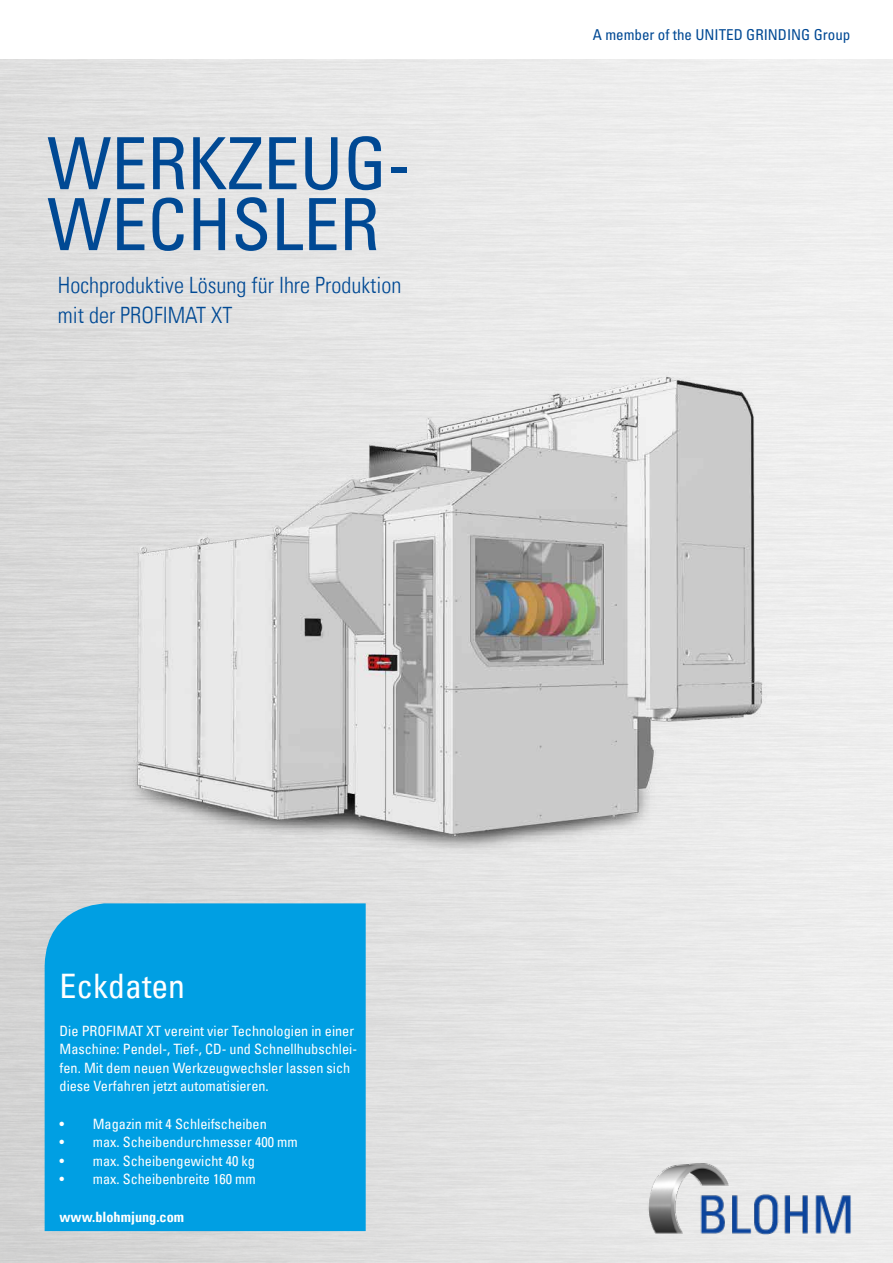
<style>
.page{position:relative;width:893px;height:1263px;background:#fff}
.page>*{position:absolute;margin:0;border:0;box-sizing:border-box;transform-origin:0 0}
.t1{font:condensed 72px/60.9px "Univers LTCYR 57";color:#004994}
.t2{font:condensed 33.75px "Univers Com 57";color:#fff}
.t3{font:22.5px/30px "Univers Com 47 Light Cond";color:#004994}
.t4{font:condensed 15px "Univers LTCYR 57";color:#004994}
.t5{font:condensed 14.25px/18.6px "Univers Com 57";color:#fff}
.t6{font:14.25px "Univers Com 67 Bold Cond";color:#fff}
</style>
<div class="page">
<img style="left:628px;top:1144px;width:243px;height:109px">
<div style="left:45px;top:903px;width:321px;height:328px;background:#009fe3"></div>
<img style="left:60px;top:331px;width:802px;height:594px">
<h1 class="t1" style="left:47px;top:131px;width:366px">WERKZEUG-<br>WECHSLER</h1>
<h3 class="t3" style="left:58px;top:270px;width:345px">Hochproduktive Lösung für Ihre Produktion mit der PROFIMAT XT</h3>
<p class="t4" style="left:593px;top:25px;width:259px">A member of the UNITED GRINDING Group</p>
<h2 class="t2" style="left:60px;top:965px;width:127px">Eckdaten</h2>
<p class="t5" style="left:60px;top:1021px;width:299px">Die PROFIMAT XT vereint vier Technologien in einer Maschine: Pendel-, Tief-, CD- und Schnellhubschlei&shy;fen. Mit dem neuen Werkzeugwechsler lassen sich diese Verfahren jetzt automatisieren.</p>
<p class="t5" style="left:60px;top:1114px;width:209px">• Magazin mit 4 Schleifscheiben</p>
<p class="t5" style="left:60px;top:1132px;width:240px">• max. Scheibendurchmesser 400 mm</p>
<p class="t5" style="left:60px;top:1151px;width:197px">• max. Scheibengewicht 40 kg</p>
<p class="t5" style="left:60px;top:1170px;width:198px">• max. Scheibenbreite 160 mm</p>
<p class="t6" style="left:60px;top:1208px;width:126px">www.blohmjung.com</p>
</div>
